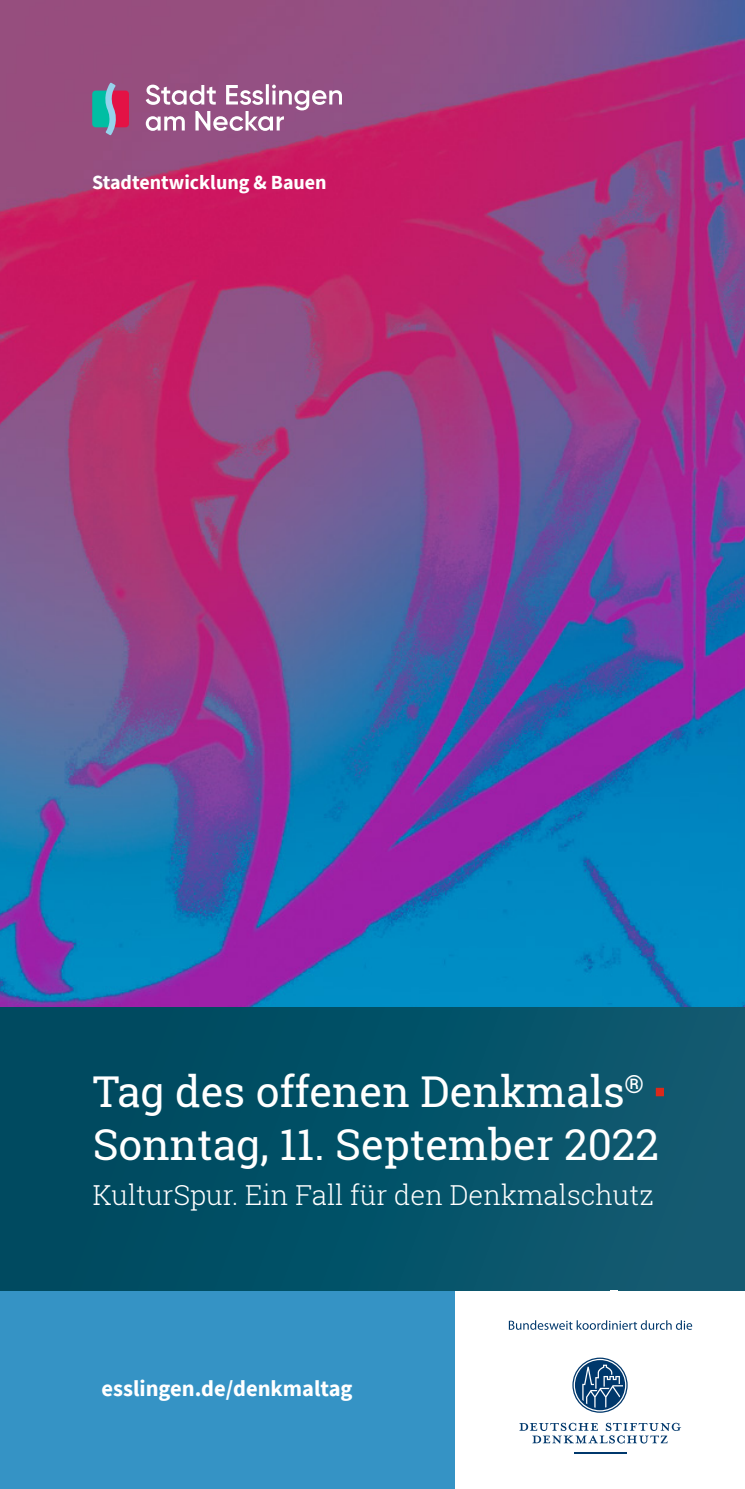
<style>
.page{position:relative;width:745px;height:1489px;background:#fff}
.page>*{position:absolute;margin:0;border:0;box-sizing:border-box;transform-origin:0 0}
.Titel_H1_Titel_-_Überschrift_1{font:42.5px "Roboto Slab";color:#fff}
.Titel_H2_Titel_-_Überschrift_2{font:300 27.5px "Roboto Slab";color:#fff}
.Titel_P_Titel_-_Url{font:700 22.5px "Source Sans Pro";color:#fff}
.Titel_P_Titel_-_Fachbereich{font:700 20px "Source Sans Pro";color:#fff}
.s1{color:#dc291a}
</style>
<div class="page">
<div style="left:0;top:1290px;width:454px;height:198px;background:#3593c5"></div>
<img style="left:0;top:0;width:744px;height:1007px">
<div style="left:0;top:1007px;width:744px;height:283px;background:linear-gradient(to right,#00485e,#115b71)"></div>
<svg style="left:508px;top:1320px;width:183px;height:9px"></svg>
<hr style="left:573px;top:1452px;width:53px;height:1px;background:#00386c">
<svg style="left:519px;top:1422px;width:161px;height:21px"></svg>
<svg style="left:572px;top:1357px;width:55px;height:55px"></svg>
<svg style="left:92px;top:83px;width:37px;height:52px;background:#81738b"></svg>
<svg style="left:146px;top:84px;width:196px;height:47px"></svg>
<p class="Titel_P_Titel_-_Fachbereich" style="left:92px;top:168px;width:236px">Stadtentwicklung &amp; Bauen</p>
<h1 class="Titel_H1_Titel_-_Überschrift_1" style="left:93px;top:1062px;width:573px">Tag des offenen Denkmals<sup>®</sup> <span class="s1">·</span></h1>
<h1 class="Titel_H1_Titel_-_Überschrift_1" style="left:93px;top:1115px;width:567px">Sonntag, 11. September 2022</h1>
<h2 class="Titel_H2_Titel_-_Überschrift_2" style="left:93px;top:1175px;width:562px">KulturSpur. Ein Fall für den Denkmalschutz</h2>
<p class="Titel_P_Titel_-_Url" style="left:101px;top:1373px;width:252px">esslingen.de/denkmaltag</p>
</div>
